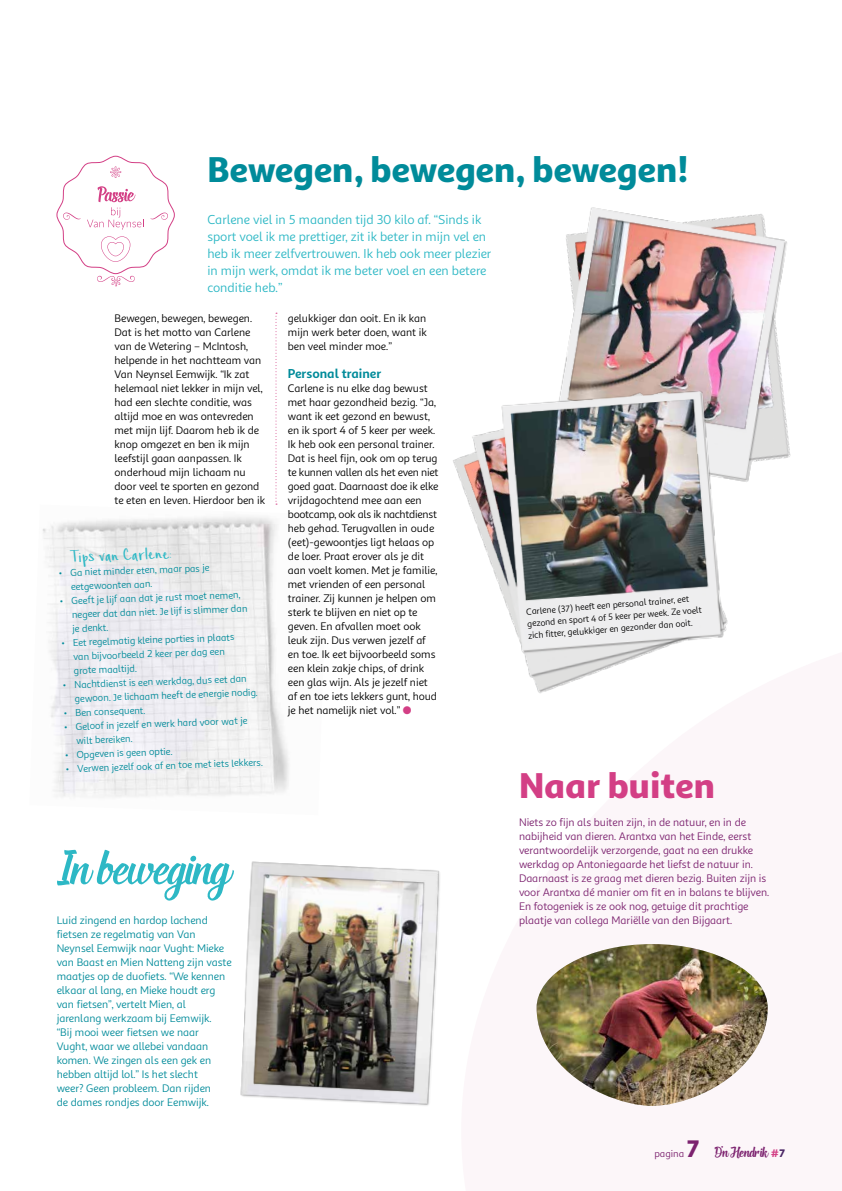
<style>
.page{position:relative;width:842px;height:1191px;background:#fff}
.page>*{position:absolute;margin:0;border:0;box-sizing:border-box;transform-origin:0 0}
.t1{font:italic 60px "Deadhead Script";color:#2db8c5}
.t2{font:900 36px "Sana Sans Alt";letter-spacing:-.01em;color:#008b9a}
.t3{font:900 36px "Sana Sans Alt";color:#d33f85}
.t4{font:24px "Simple Joys";color:#2db8c5}
.t5{font:18px "Deadhead Script";color:#7c226f}
.t6{font:13px/17px "Sana Sans Alt";color:#2db8c5}
.t7{font:700 13px "Sana Sans Alt";color:#008b9a}
.t8{font:11px/14px "Sana Sans Alt";letter-spacing:-.005em;color:#000}
.t9{font:11px/14px "Sana Sans Alt";letter-spacing:-.005em;color:#008b9a}
.t10{font:11px/14px "Sana Sans Alt";color:#7c226f}
.t11{font:10px/14px "Sana Sans Alt";color:#008b9a}
.t12{font:10px "Sana Sans Alt";letter-spacing:-.005em;color:#7c226f}
.t13{font:9px/12px "Sana Sans Alt";color:#000}
.s1{color:#d33f85}
.s2{font-family:"Sana Sans Alt";font-weight:900;font-size:24px}
.s3{font-family:"Sana Sans Alt";font-weight:900;font-size:11px;color:#d33f85}
.s4{font-family:"Sana Sans Alt";font-weight:900;font-size:11px;color:#4a2665}
</style>
<div class="page">
<img style="left:42px;top:504px;width:247px;height:293px">
<img style="left:240px;top:861px;width:200px;height:245px">
<img style="left:537px;top:944px;width:231px;height:162px">
<svg style="left:56px;top:156px;width:119px;height:130px"></svg>
<svg style="left:275px;top:313px;width:2px;height:191px"></svg>
<img style="left:564px;top:207px;width:227px;height:275px">
<img style="left:453px;top:367px;width:289px;height:326px">
<h2 class="t2" style="left:207px;top:146px;width:483px">Bewegen, bewegen, bewegen!</h2>
<p class="t6" style="left:207px;top:211px;width:286px">Carlene viel in 5 maanden tijd 30 kilo af. “Sinds ik sport voel ik me prettiger, zit ik beter in mijn vel en heb ik meer zelfvertrouwen. Ik heb ook meer plezier in mijn werk, omdat ik me beter voel en een betere conditie heb.”</p>
<p class="t8" style="left:114px;top:311px;width:152px">Bewegen, bewegen, bewegen.<br>Dat is het motto van Carlene van de Wetering – McIntosh, helpende in het nachtteam van<br>Van Neynsel Eemwijk. “Ik zat helemaal niet lekker in mijn vel, had een slechte conditie, was altijd moe en was ontevreden met mijn lijf. Daarom heb ik de knop omgezet en ben ik mijn leefstijl gaan aanpassen. Ik onderhoud mijn lichaam nu door veel te sporten en gezond te eten en leven. Hierdoor ben ik</p>
<p class="t8" style="left:288px;top:311px;width:140px;text-align:justify">gelukkiger dan ooit. En ik kan mijn werk beter doen, want ik ben veel minder moe.”</p>
<p class="t7" style="left:288px;top:365px;width:95px">Personal trainer</p>
<p class="t8" style="left:288px;top:381px;width:152px">Carlene is nu elke dag bewust met haar gezondheid bezig. “Ja, want ik eet gezond en bewust, en ik sport 4 of 5 keer per week.<br>Ik heb ook een personal trainer.<br>Dat is heel fijn, ook om op terug te kunnen vallen als het even niet goed gaat. Daarnaast doe ik elke vrijdagochtend mee aan een bootcamp, ook als ik nachtdienst heb gehad. Terugvallen in oude (eet)-gewoontjes ligt helaas op de loer. Praat erover als je dit aan voelt komen. Met je familie, met vrienden of een personal trainer. Zij kunnen je helpen om sterk te blijven en niet op te geven. En afvallen moet ook leuk zijn. Dus verwen jezelf af en toe. Ik eet bijvoorbeeld soms een klein zakje chips, of drink een glas wijn. Als je jezelf niet af en toe iets lekkers gunt, houd je het namelijk niet vol.” <span class="s1">●</span></p>
<h3 class="t4" style="left:70px;top:546px;width:103px;rotate:-2deg">Tips van Carlene:</h3>
<p class="t11" style="left:70px;top:565px;width:141px;text-indent:-11px;rotate:-2deg">• Ga niet minder eten, maar pas je eetgewoonten aan.</p>
<p class="t11" style="left:71px;top:593px;width:177px;text-indent:-11px;rotate:-2deg">• Geeft je lijf aan dat je rust moet nemen, negeer dat dan niet. Je lijf is slimmer dan je denkt.</p>
<p class="t11" style="left:73px;top:635px;width:163px;text-indent:-11px;rotate:-2deg">• Eet regelmatig kleine porties in plaats van bijvoorbeeld 2 keer per dag een grote maaltijd.</p>
<p class="t11" style="left:74px;top:677px;width:185px;text-indent:-11px;rotate:-2deg">• Nachtdienst is een werkdag, dus eet dan gewoon. Je lichaam heeft de energie nodig.</p>
<p class="t11" style="left:64px;top:706px;width:83px;rotate:-2deg">• Ben consequent.</p>
<p class="t11" style="left:76px;top:719px;width:173px;text-indent:-11px;rotate:-2deg">• Geloof in jezelf en werk hard voor wat je wilt bereiken.</p>
<p class="t11" style="left:65px;top:748px;width:109px;rotate:-2deg">• Opgeven is geen optie.</p>
<p class="t11" style="left:66px;top:762px;width:198px;rotate:-2deg">• Verwen jezelf ook af en toe met iets lekkers.</p>
<p class="t13" style="left:526px;top:605px;width:176px;rotate:-4deg">Carlene (37) heeft een personal trainer, eet gezond en sport 4 of 5 keer per week. Ze voelt zich fitter, gelukkiger en gezonder dan ooit.</p>
<h2 class="t3" style="left:519px;top:762px;width:198px">Naar buiten</h2>
<p class="t10" style="left:519px;top:815px;width:252px">Niets zo fijn als buiten zijn, in de natuur, en in de nabijheid van dieren. Arantxa van het Einde, eerst verantwoordelijk verzorgende, gaat na een drukke werkdag op Antoniegaarde het liefst de natuur in.<br>Daarnaast is ze graag met dieren bezig. Buiten zijn is voor Arantxa dé manier om fit en in balans te blijven.<br>En fotogeniek is ze ook nog, getuige dit prachtige plaatje van collega Mariëlle van den Bijgaart.</p>
<h1 class="t1" style="left:57px;top:839px;width:172px">In beweging</h1>
<p class="t9" style="left:57px;top:913px;width:176px">Luid zingend en hardop lachend fietsen ze regelmatig van Van<br>Neynsel Eemwijk naar Vught: Mieke van Baast en Mien Natteng zijn vaste maatjes op de duofiets. “We kennen elkaar al lang, en Mieke houdt erg van fietsen”, vertelt Mien, al jarenlang werkzaam bij Eemwijk.<br>“Bij mooi weer fietsen we naar<br>Vught, waar we allebei vandaan komen. We zingen als een gek en hebben altijd lol.” Is het slecht<br>weer? Geen probleem. Dan rijden<br>de dames rondjes door Eemwijk.</p>
<p class="t12" style="left:654px;top:1147px;width:31px">pagina</p>
<h3 class="t5" style="left:686px;top:1143px;width:100px"><span class="s2">7</span> D’n Hendrik <span class="s3">#</span><span class="s4">7</span></h3>
</div>
